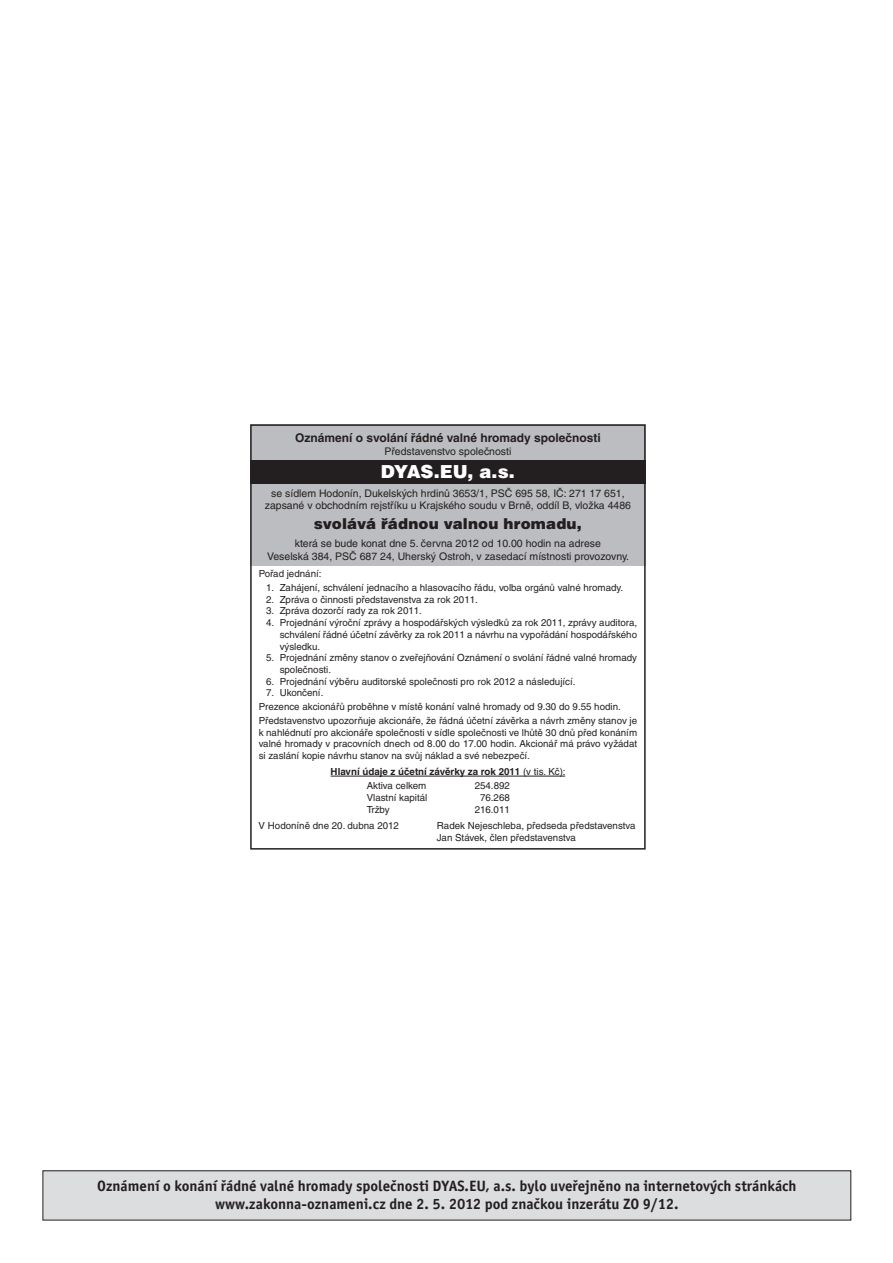
<style>
.page{position:relative;width:893px;height:1263px;background:#fff}
.page>*{position:absolute;margin:0;border:0;box-sizing:border-box;transform-origin:0 0}
.t1{font:900 18px "Helvetica CE";letter-spacing:-.025em;color:#fff}
.t2{font:700 15px/18px "Officina Sans ITC";color:#231f20;text-align:center}
.t3{font:900 15px "Helvetica CE";letter-spacing:.01em;color:#231f20}
.t4{font:700 12px "Helvetica CE";color:#231f20}
.t5{font:10.5px/12.6px "Helvetica CE";color:#231f20;text-align:center}
.t6{font:9.75px/11.7px "Helvetica CE";color:#231f20}
.t7{font:700 9.75px/13.8px "Helvetica CE";color:#231f20}
.s1{font-weight:400}
</style>
<div class="page">
<div style="left:43px;top:1171px;width:808px;height:49px;background:#dcdddf"></div>
<div style="left:43px;top:1170px;width:808px;height:50px;border:1px solid #231f20"></div>
<div style="left:250px;top:424px;width:396px;height:141px;background:#bcbdc0"></div>
<div style="left:250px;top:460px;width:396px;height:23px;background:#231f20"></div>
<hr style="left:331px;top:776px;width:234px;height:1px;background:#231f20">
<div style="left:250px;top:424px;width:396px;height:425px;border:2px solid #231f20"></div>
<p class="t4" style="left:295px;top:431px;width:307px">Oznámení o svolání řádné valné hromady společnosti</p>
<p class="t5" style="left:384px;top:445px;width:129px">Představenstvo společnosti</p>
<h1 class="t1" style="left:381px;top:462px;width:135px">DYAS.EU, a.s.</h1>
<p class="t5" style="left:265px;top:487px;width:368px">se sídlem Hodonín, Dukelských hrdinů 3653/1, PSČ 695 58, IČ: 271 17 651, zapsané v obchodním rejstříku u Krajského soudu v Brně, oddíl B, vložka 4486</p>
<h2 class="t3" style="left:314px;top:515px;width:270px">svolává řádnou valnou hromadu,</h2>
<p class="t5" style="left:267px;top:537px;width:363px">která se bude konat dne 5. června 2012 od 10.00 hodin na adrese<br>Veselská 384, PSČ 687 24, Uherský Ostroh, v zasedací místnosti provozovny.</p>
<p class="t6" style="left:259px;top:568px;width:64px">Pořad jednání:</p>
<p class="t6" style="left:266px;top:582px;width:358px">1. Zahájení, schválení jednacího a hlasovacího řádu, volba orgánů valné hromady.</p>
<p class="t6" style="left:266px;top:593px;width:213px">2. Zpráva o činnosti představenstva za rok 2011.</p>
<p class="t6" style="left:266px;top:605px;width:157px">3. Zpráva dozorčí rady za rok 2011.</p>
<p class="t6" style="left:280px;top:617px;width:359px;text-align:justify;text-indent:-14px">4. Projednání výroční zprávy a hospodářských výsledků za rok 2011, zprávy auditora, schválení řádné účetní závěrky za rok 2011 a návrhu na vypořádání hospodářského výsledku.</p>
<p class="t6" style="left:280px;top:652px;width:359px;text-indent:-14px">5. Projednání změny stanov o zveřejňování Oznámení o svolání řádné valné hromady společnosti.</p>
<p class="t6" style="left:266px;top:675px;width:311px">6. Projednání výběru auditorské společnosti pro rok 2012 a následující.</p>
<p class="t6" style="left:259px;top:686px;width:380px;line-height:13.8px;text-indent:7px">7. Ukončení.<br>Prezence akcionářů proběhne v místě konání valné hromady od 9.30 do 9.55 hodin.<br>Představenstvo upozorňuje akcionáře, že řádná účetní závěrka a návrh změny stanov je</p>
<p class="t6" style="left:259px;top:726px;width:380px;text-align:justify">k nahlédnutí pro akcionáře společnosti v sídle společnosti ve lhůtě 30 dnů před konáním valné hromady v pracovních dnech od 8.00 do 17.00 hodin. Akcionář má právo vyžádat si zaslání kopie návrhu stanov na svůj náklad a své nebezpečí.</p>
<p class="t7" style="left:367px;top:765px;width:200px;text-indent:-36px">Hlavní údaje z účetní závěrky za rok 2011 <span class="s1">(v tis. Kč):<br>Aktiva celkem</span></p>
<p class="t6" style="left:475px;top:780px;width:37px">254.892</p>
<p class="t6" style="left:367px;top:792px;width:62px">Vlastní kapitál</p>
<p class="t6" style="left:480px;top:792px;width:31px">76.268</p>
<p class="t6" style="left:367px;top:804px;width:25px">Tržby</p>
<p class="t6" style="left:475px;top:804px;width:37px">216.011</p>
<p class="t6" style="left:259px;top:820px;width:142px">V Hodoníně dne 20. dubna 2012</p>
<p class="t6" style="left:437px;top:820px;width:200px">Radek Nejeschleba, předseda představenstva<br>Jan Stávek, člen představenstva</p>
<h2 class="t2" style="left:97px;top:1176px;width:701px">Oznámení o konání řádné valné hromady společnosti DYAS.EU, a.s. bylo uveřejněno na internetových stránkách www.zakonna-oznameni.cz dne 2. 5. 2012 pod značkou inzerátu ZO 9/12.</h2>
</div>
